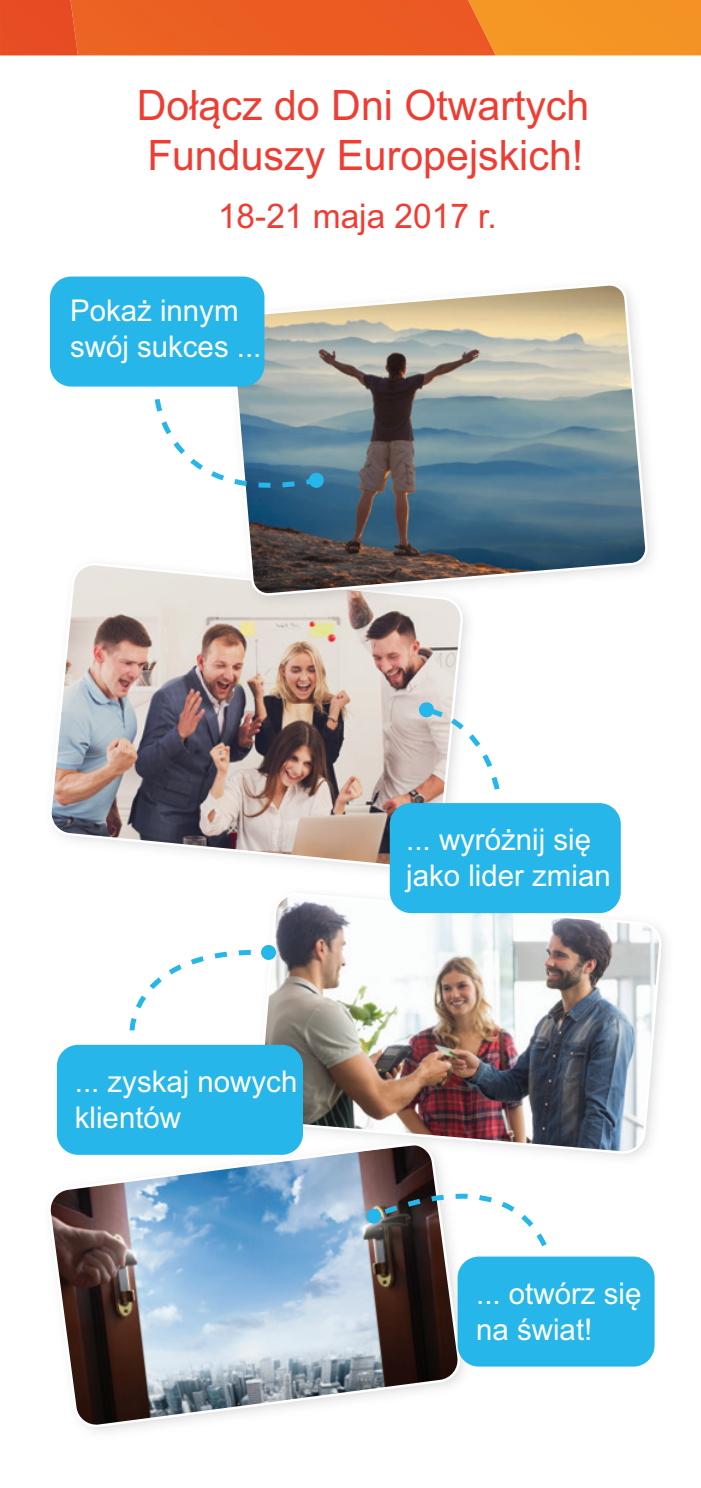
<style>
.page{position:relative;width:701px;height:1488px;background:#fff}
.page>*{position:absolute;margin:0;border:0;box-sizing:border-box;transform-origin:0 0}
.t1{font:42px/50.2px "Arial";color:#ee3e34}
.t2{font:34px "Arial";color:#ee3e34}
.t3{font:30px/36px "Arial";color:#fff}
</style>
<div class="page">
<div style="left:78px;top:0;width:389px;height:55px;background:#eb5c23"></div>
<div style="left:0;top:0;width:78px;height:55px;background:#e74c24"></div>
<div style="left:467px;top:0;width:233px;height:55px;background:#f49425"></div>
<svg style="left:50px;top:1139px;width:412px;height:291px"></svg>
<img style="left:236px;top:871px;width:430px;height:320px">
<img style="left:257px;top:893px;width:403px;height:262px">
<img style="left:236px;top:628px;width:318px;height:303px">
<img style="left:51px;top:565px;width:411px;height:306px">
<div style="left:389px;top:803px;width:231px;height:110px;background:#26b6ea;border-radius:21px"></div>
<div style="left:57px;top:1044px;width:246px;height:110px;background:#26b6ea;border-radius:21px"></div>
<img style="left:184px;top:279px;width:468px;height:349px">
<svg style="left:228px;top:281px;width:421px;height:317px"></svg>
<svg style="left:418px;top:701px;width:83px;height:93px"></svg>
<svg style="left:129px;top:947px;width:145px;height:88px"></svg>
<div style="left:261px;top:944px;width:15px;height:16px;background:#26b6ea;border-radius:50%"></div>
<div style="left:457px;top:1256px;width:197px;height:110px;background:#26b6ea;border-radius:21px"></div>
<svg style="left:365px;top:1172px;width:185px;height:80px"></svg>
<div style="left:50px;top:276px;width:214px;height:110px;background:#26b6ea;border-radius:21px"></div>
<svg style="left:154px;top:394px;width:170px;height:116px"></svg>
<h1 class="t1" style="left:137px;top:84px;width:453px">Dołącz do Dni Otwartych<br>Funduszy Europejskich!</h1>
<p class="t2" style="left:218px;top:203px;width:280px">18-21 maja 2017 r.</p>
<p class="t3" style="left:70px;top:295px;width:193px">Pokaż innym swój sukces ...</p>
<p class="t3" style="left:75px;top:1066px;width:224px">... zyskaj nowych klientów</p>
<p class="t3" style="left:406px;top:824px;width:206px">... wyróżnij się jako lider zmian</p>
<p class="t3" style="left:476px;top:1277px;width:167px">... otwórz się na świat!</p>
</div>
